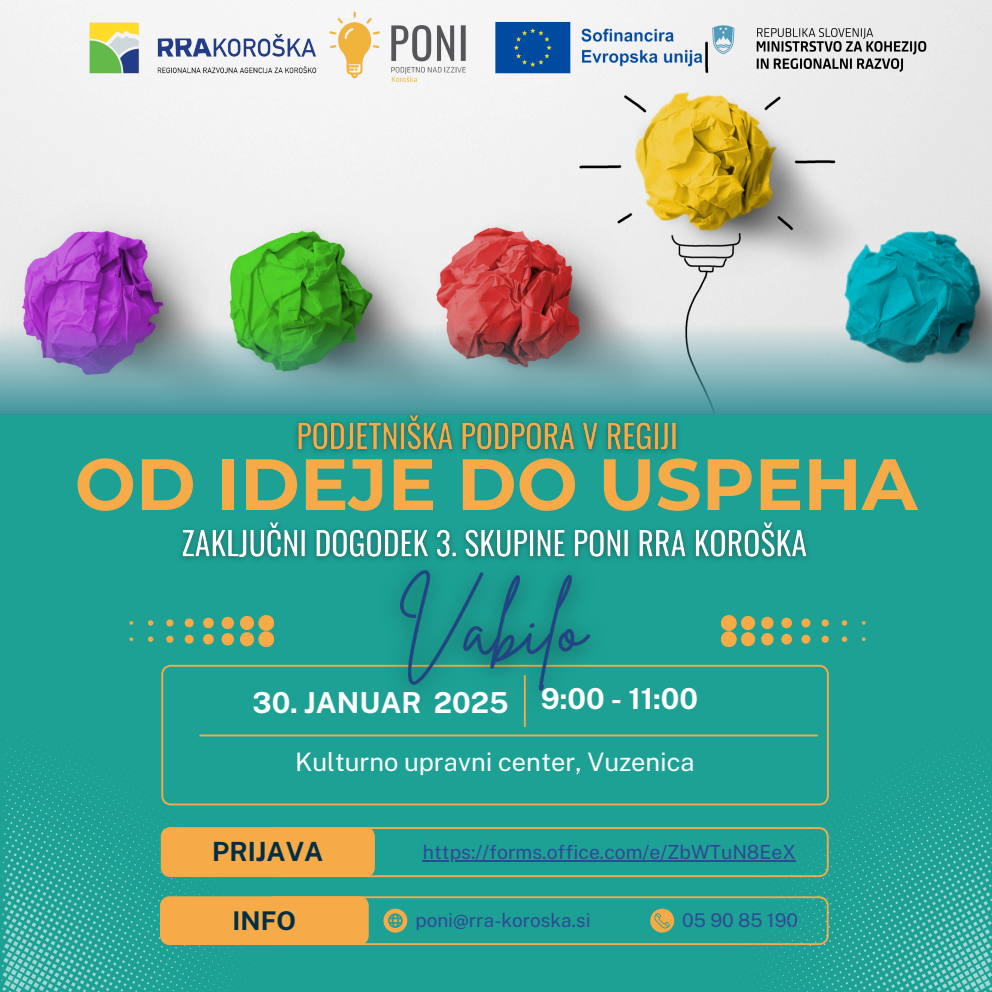
<style>
.page{position:relative;width:992px;height:992px;background:#1da195}
.page>*{position:absolute;margin:0;border:0;box-sizing:border-box;transform-origin:0 0}
.t1{font:700 72.5px "Montserrat";color:#f6aa48}
.t2{font:700 29px "Public Sans";color:#fff}
.t3{font:700 26.5px "Public Sans";color:#032f45}
.t4{font:700 25.75px "Public Sans";color:#032f45}
.t5{font:25.5px "Public Sans";color:#fff}
.t6{font:19.5px "Public Sans";color:#2f4896}
.t7{font:19px "Public Sans";color:#2f4896}
</style>
<div class="page">
<img style="left:0;top:0;width:992px;height:414px">
<svg style="left:1px;top:716px;width:293px;height:276px"></svg>
<svg style="left:161px;top:665px;width:668px;height:140px"></svg>
<hr style="left:199px;top:734px;width:619px;height:2px;background:#f6aa48">
<svg style="left:161px;top:827px;width:540px;height:50px"></svg>
<svg style="left:203px;top:618px;width:11px;height:10px"></svg>
<svg style="left:185px;top:618px;width:9px;height:9px"></svg>
<svg style="left:166px;top:619px;width:7px;height:7px"></svg>
<svg style="left:148px;top:620px;width:5px;height:6px"></svg>
<svg style="left:130px;top:621px;width:3px;height:4px"></svg>
<svg style="left:240px;top:615px;width:34px;height:32px"></svg>
<svg style="left:222px;top:617px;width:12px;height:28px"></svg>
<svg style="left:203px;top:634px;width:11px;height:10px"></svg>
<svg style="left:185px;top:635px;width:9px;height:9px"></svg>
<svg style="left:166px;top:636px;width:7px;height:7px"></svg>
<svg style="left:148px;top:636px;width:5px;height:6px"></svg>
<svg style="left:130px;top:637px;width:3px;height:4px"></svg>
<svg style="left:781px;top:618px;width:11px;height:10px"></svg>
<svg style="left:801px;top:618px;width:9px;height:9px"></svg>
<svg style="left:822px;top:619px;width:7px;height:7px"></svg>
<svg style="left:842px;top:620px;width:5px;height:6px"></svg>
<svg style="left:862px;top:621px;width:3px;height:4px"></svg>
<svg style="left:721px;top:615px;width:34px;height:32px"></svg>
<svg style="left:761px;top:617px;width:12px;height:28px"></svg>
<svg style="left:781px;top:634px;width:11px;height:10px"></svg>
<svg style="left:801px;top:635px;width:9px;height:9px"></svg>
<svg style="left:822px;top:636px;width:7px;height:7px"></svg>
<svg style="left:842px;top:636px;width:5px;height:6px"></svg>
<svg style="left:862px;top:637px;width:3px;height:4px"></svg>
<svg style="left:160px;top:896px;width:541px;height:49px"></svg>
<img style="left:85px;top:8px;width:843px;height:77px">
<img style="left:363px;top:570px;width:266px;height:161px">
<hr style="left:423px;top:860px;width:373px;height:2px;background:#2f4896">
<img style="left:289px;top:404px;width:400px;height:49px">
<img style="left:181px;top:522px;width:627px;height:38px">
<svg style="left:701px;top:688px;width:291px;height:304px"></svg>
<p class="t1" style="left:75px;top:440px;width:844px">OD IDEJE DO USPEHA</p>
<h2 class="t2" style="left:252px;top:685px;width:258px">30. JANUAR 2025</h2>
<h3 class="t2" style="left:541px;top:682px;width:159px">9:00 - 11:00</h3>
<p class="t5" style="left:295px;top:747px;width:401px">Kulturno upravni center, Vuzenica</p>
<p class="t3" style="left:212px;top:836px;width:113px">PRIJAVA</p>
<p class="t6" style="left:423px;top:840px;width:375px">https://forms.office.com/e/ZbWTuN8EeX</p>
<p class="t4" style="left:233px;top:905px;width:65px">INFO</p>
<h6 class="t7" style="left:415px;top:909px;width:177px">poni@rra-koroska.si</h6>
<h3 class="t7" style="left:682px;top:909px;width:117px">05 90 85 190</h3>
</div>
